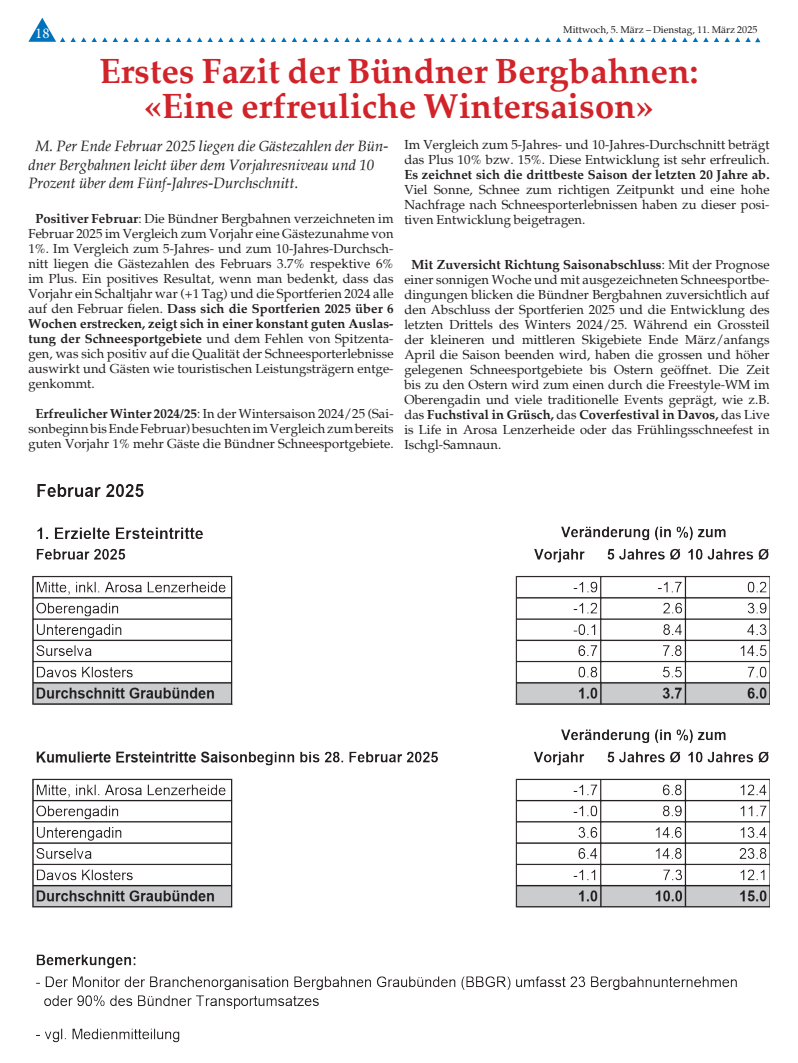
<style>
.page{position:relative;width:798px;height:1063px;background:#fff}
.page>*{position:absolute;margin:0;border:0;box-sizing:border-box;transform-origin:0 0}
.Lauftext{font:700 35px "Palatia";color:#d1232a}
.Lauftext-2{font:italic 15px/18.2px "Palatia";color:#231f20}
.t1{font:15px "Minion Pro";color:#fff}
.Lauftext-3{font:13.12px/15px "Palatia";color:#231f20;text-align:justify}
.t2{font:10px "Palatia";color:#231f20}
.s1{font-weight:700}
</style>
<div class="page">
<svg style="left:113px;top:37px;width:15px;height:5px"></svg>
<svg style="left:134px;top:37px;width:15px;height:5px"></svg>
<svg style="left:155px;top:37px;width:152px;height:5px"></svg>
<svg style="left:313px;top:37px;width:15px;height:5px"></svg>
<svg style="left:334px;top:37px;width:15px;height:5px"></svg>
<svg style="left:28px;top:18px;width:79px;height:24px"></svg>
<svg style="left:355px;top:37px;width:47px;height:5px"></svg>
<svg style="left:408px;top:37px;width:47px;height:5px"></svg>
<svg style="left:461px;top:37px;width:15px;height:5px"></svg>
<svg style="left:482px;top:37px;width:15px;height:5px"></svg>
<svg style="left:503px;top:37px;width:152px;height:5px"></svg>
<svg style="left:661px;top:37px;width:15px;height:5px"></svg>
<svg style="left:682px;top:37px;width:15px;height:5px"></svg>
<svg style="left:703px;top:37px;width:57px;height:5px"></svg>
<img style="left:32px;top:484px;width:737px;height:559px">
<p class="t1" style="left:35px;top:23px;width:16px">18</p>
<p class="t2" style="left:563px;top:23px;width:195px">Mittwoch, 5. März – Dienstag, 11. März 2025</p>
<p class="Lauftext" style="left:99px;top:50px;width:601px">Erstes Fazit der Bündner Bergbahnen:</p>
<p class="Lauftext" style="left:144px;top:85px;width:511px">«Eine erfreuliche Wintersaison»</p>
<p class="Lauftext-2" style="left:28px;top:137px;width:362px;text-indent:7px">M. Per Ende Februar 2025 liegen die Gästezahlen der Bün&shy;dner Bergbahnen leicht über dem Vorjahresniveau und 10<br>Prozent über dem Fünf-Jahres-Durchschnitt.</p>
<p class="Lauftext-3" style="left:28px;top:211px;width:367px;text-indent:7px"><span class="s1">Positiver Februar</span>: Die Bündner Bergbahnen verzeichneten im Februar 2025 im Vergleich zum Vorjahr eine Gästezunahme von 1%. Im Vergleich zum 5-Jahres- und zum 10-Jahres-Durchsch&shy;nitt liegen die Gästezahlen des Februars 3.7% respektive 6% im Plus. Ein positives Resultat, wenn man bedenkt, dass das Vorjahr ein Schaltjahr war (+1 Tag) und die Sportferien 2024 alle auf den Februar fielen. <span class="s1">Dass sich die Sportferien 2025 über 6<br>Wochen erstrecken, zeigt sich in einer konstant guten Auslas&shy;tung der Schneesportgebiete</span> und dem Fehlen von Spitzenta&shy;gen, was sich positiv auf die Qualität der Schneesporterlebnisse auswirkt und Gästen wie touristischen Leistungsträgern entge&shy;genkommt.</p>
<p class="Lauftext-3" style="left:28px;top:406px;width:367px;text-align:center"><span class="s1">Erfreulicher Winter 2024/25</span>: In der Wintersaison 2024/25 (Sai&shy;sonbeginn bis Ende Februar) besuchten im Vergleich zum bereits guten Vorjahr 1% mehr Gäste die Bündner Schneesportgebiete.</p>
<p class="Lauftext-3" style="left:404px;top:137px;width:367px">Im Vergleich zum 5-Jahres- und 10-Jahres-Durchschnitt beträgt das Plus 10% bzw. 15%. Diese Entwicklung ist sehr erfreulich.<br><span class="s1">Es zeichnet sich die drittbeste Saison der letzten 20 Jahre ab.<br></span>Viel Sonne, Schnee zum richtigen Zeitpunkt und eine hohe Nachfrage nach Schneesporterlebnissen haben zu dieser posi&shy;tiven Entwicklung beigetragen.</p>
<p class="Lauftext-3" style="left:404px;top:257px;width:367px;text-indent:7px"><span class="s1">Mit Zuversicht Richtung Saisonabschluss</span>: Mit der Prognose einer sonnigen Woche und mit ausgezeichneten Schneesportbe&shy;dingungen blicken die Bündner Bergbahnen zuversichtlich auf den Abschluss der Sportferien 2025 und die Entwicklung des letzten Drittels des Winters 2024/25. Während ein Grossteil der kleineren und mittleren Skigebiete Ende März/anfangs April die Saison beenden wird, haben die grossen und höher gelegenen Schneesportgebiete bis Ostern geöffnet. Die Zeit bis zu den Ostern wird zum einen durch die Freestyle-WM im Oberengadin und viele traditionelle Events geprägt, wie z.B. das <span class="s1">Fuchstival in Grüsch,</span> das <span class="s1">Coverfestival in Davos,</span> das Live is Life in Arosa Lenzerheide oder das Frühlingsschneefest in Ischgl-Samnaun.</p>
</div>
